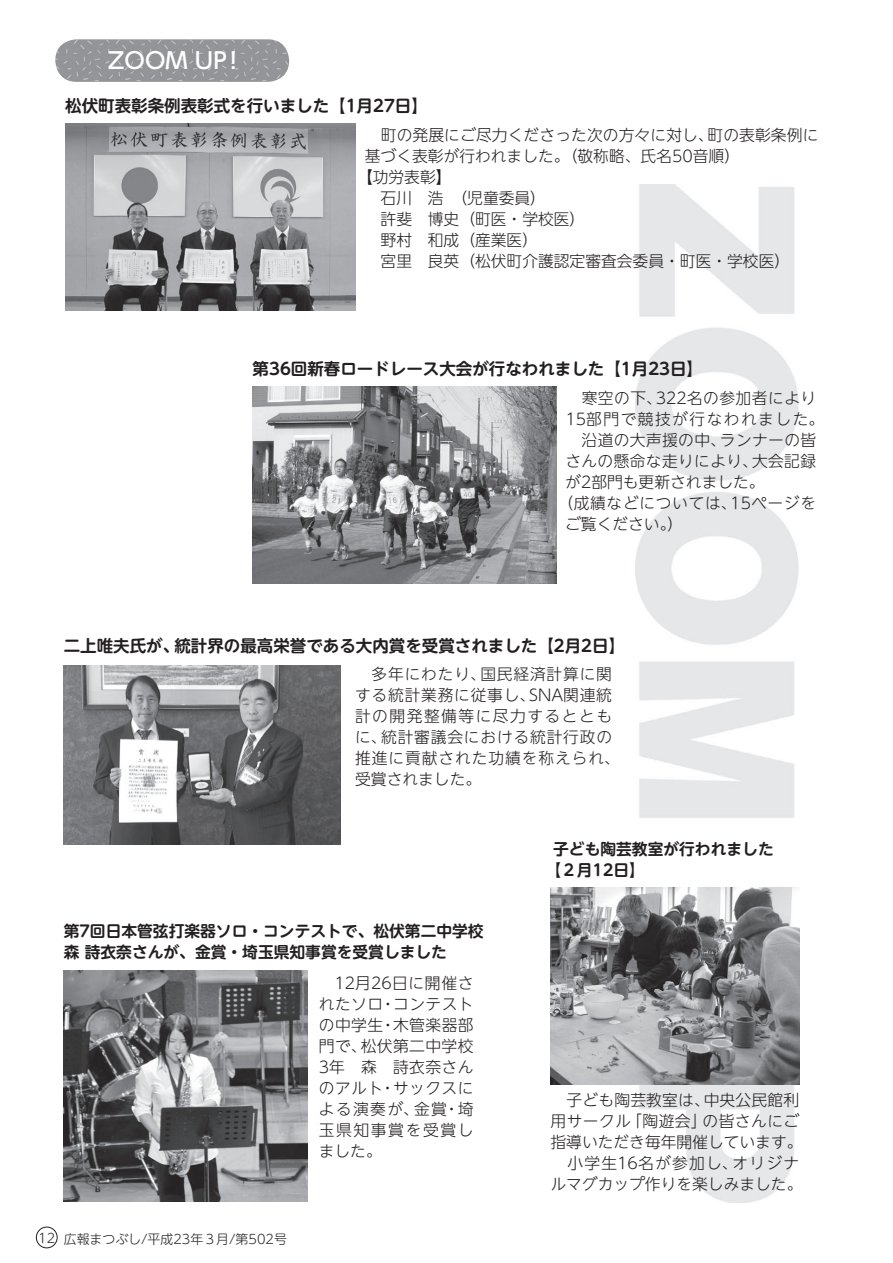
<style>
.page{position:relative;width:893px;height:1263px;background:#fff}
.page>*{position:absolute;margin:0;border:0;box-sizing:border-box;transform-origin:0 0}
.t1{font:500 22.5px "UD Shin Go Pro";color:#fff}
.t2{font:700 16.5px "UD Shin M Go Pro De";color:#231f20}
.t3{font:300 15.75px/21px "UD Shin Go NT Pro";letter-spacing:.025em;color:#231f20;text-align:right}
.t4{font:300 15.75px/21px "UD Shin Go NT Pro";letter-spacing:.05em;color:#231f20}
.t5{font:700 15.75px/21px "UD Shin M Go Pro De";color:#231f20}
.t6{font:300 15.75px "UD Shin Go NT Pro";color:#231f20}
.t7{font:300 15.75px "UD Shin Go NT Pro";letter-spacing:.005em;color:#231f20}
.t8{font:300 15.75px "UD Shin Go NT Pro";letter-spacing:.09em;color:#231f20}
.t9{font:300 12.9px "UD Shin M Go Pro";color:#231f20}
.s1{font-family:"UD Shin M Go Pro"}
</style>
<div class="page">
<div style="left:36px;top:1227px;width:21px;height:21px;border:1px solid #231f20;border-radius:50%"></div>
<img style="left:636px;top:185px;width:164px;height:1017px">
<img style="left:55px;top:39px;width:234px;height:43px">
<img style="left:65px;top:123px;width:290px;height:188px">
<img style="left:253px;top:387px;width:304px;height:196px">
<img style="left:64px;top:666px;width:276px;height:178px">
<img style="left:551px;top:888px;width:248px;height:196px">
<img style="left:64px;top:971px;width:244px;height:231px">
<h1 class="t1" style="left:108px;top:42px;width:130px">ZOOM UP!</h1>
<p class="t2" style="left:65px;top:93px;width:364px">松伏町表彰条例表彰式を行いました【1月27日】</p>
<p class="t7" style="left:381px;top:122px;width:439px">町の発展にご尽力くださった次の方々に対し、町の表彰条例に</p>
<p class="t6" style="left:365px;top:143px;width:377px">基づく表彰が行われました。（敬称略、氏名<span class="s1">50</span>音順）</p>
<p class="t3" style="left:357px;top:166px;width:96px">【功労表彰】</p>
<p class="t3" style="left:381px;top:187px;width:167px">石川 浩（児童委員）</p>
<p class="t3" style="left:381px;top:208px;width:206px">許斐 博史（町医・学校医）</p>
<p class="t3" style="left:381px;top:229px;width:159px">野村 和成（産業医）</p>
<p class="t6" style="left:381px;top:248px;width:411px">宮里 良英（松伏町介護認定審査会委員・町医・学校医）</p>
<p class="t2" style="left:253px;top:355px;width:452px">第36回新春ロードレース大会が行なわれました【1月23日】</p>
<p class="t3" style="left:582px;top:387px;width:236px">寒空の下、<span class="s1">322</span>名の参加者により</p>
<p class="t8" style="left:565px;top:406px;width:260px"><span class="s1">15</span>部門で競技が行なわれました。</p>
<p class="t3" style="left:582px;top:429px;width:236px">沿道の大声援の中、ランナーの皆</p>
<p class="t3" style="left:565px;top:450px;width:252px">さんの懸命な走りにより、大会記録</p>
<p class="t6" style="left:565px;top:469px;width:201px">が<span class="s1">2</span>部門も更新されました。</p>
<p class="t3" style="left:557px;top:492px;width:260px">（成績などについては、<span class="s1">15</span>ページを</p>
<p class="t3" style="left:565px;top:513px;width:120px">ご覧ください。）</p>
<p class="t2" style="left:64px;top:632px;width:563px">二上唯夫氏が、統計界の最高栄誉である大内賞を受賞されました【2月2日】</p>
<p class="t4" style="left:355px;top:662px;width:266px;text-indent:17px">多年にわたり、国民経済計算に関する統計業務に従事し、<span class="s1">SNA</span>関連統計の開発整備等に尽力するとともに、統計審議会における統計行政の推進に貢献された功績を称えられ、受賞されました。</p>
<p class="t5" style="left:64px;top:919px;width:421px">第7回日本管弦打楽器ソロ・コンテストで、松伏第二中学校森 詩衣奈さんが、金賞・埼玉県知事賞を受賞しました</p>
<p class="t9" style="left:38px;top:1229px;width:250px">12 広報まつぶし/平成23年３月/第502号</p>
<p class="t3" style="left:319px;top:972px;width:156px;text-align:justify;text-indent:16px"><span class="s1">12</span>月<span class="s1">26</span>日に開催されたソロ・コンテストの中学生・木管楽器部門で、松伏第二中学校<span class="s1">3</span>年 森 詩衣奈さんのアルト・サックスによる演奏が、金賞・埼玉県知事賞を受賞しました。</p>
<p class="t5" style="left:545px;top:837px;width:230px;text-indent:8px">子ども陶芸教室が行われました【２月12日】</p>
<p class="t3" style="left:550px;top:1089px;width:254px">子ども陶芸教室は、中央公民館利用サークル「陶遊会」の皆さんにご指導いただき毎年開催しています。小学生<span class="s1">16</span>名が参加し、オリジナ<br>ルマグカップ作りを楽しみました。</p>
</div>
